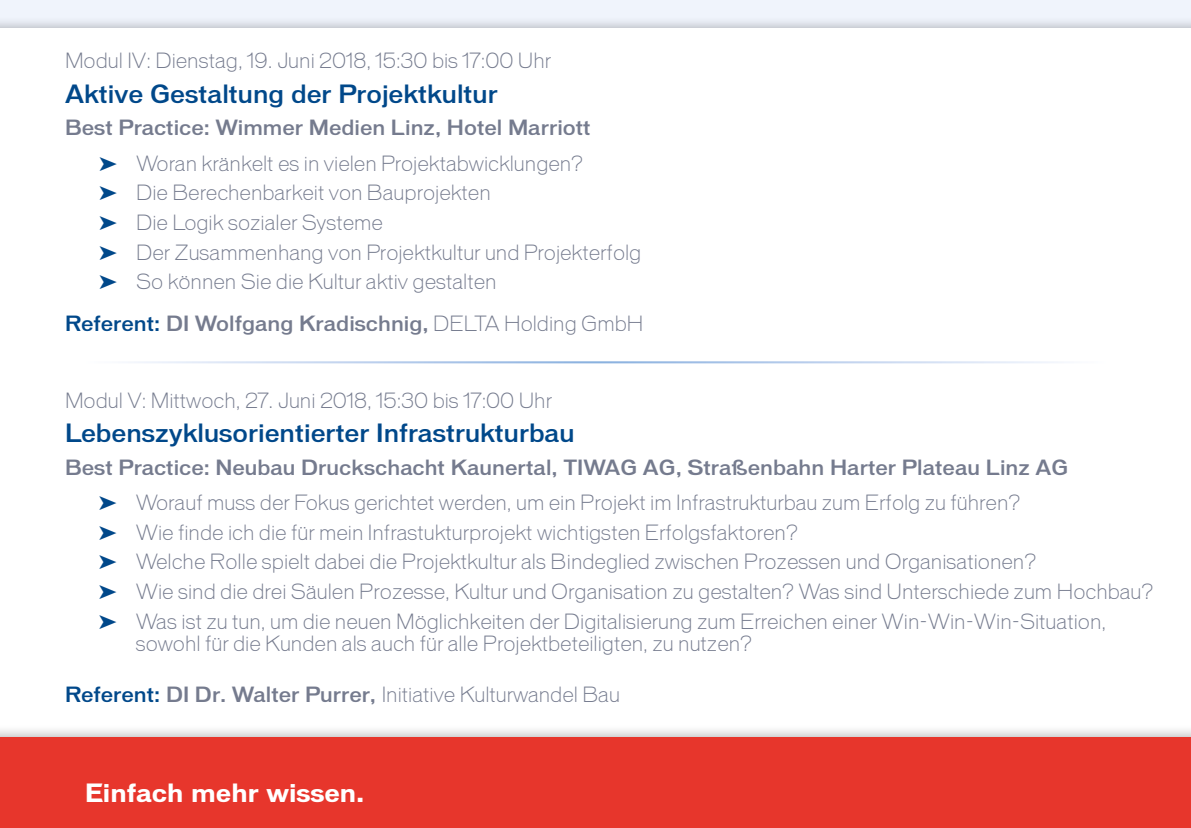
<style>
.page{position:relative;width:1191px;height:828px;background:#fff}
.page>*{position:absolute;margin:0;border:0;box-sizing:border-box;transform-origin:0 0}
.t1{font:500 24px "Vonnes";color:#00488a}
.t2{font:700 24px "Vonnes";color:#fff}
.t3{font:300 20px/29.6px "Vonnes";color:#757b8e}
.t4{font:500 20px/35.4px "Vonnes";color:#757b8e}
.s1{color:#00488a}
.s2{font-weight:300}
.s3{font-weight:500}
.s4{font-weight:500;color:#00488a}
</style>
<div class="page">
<svg style="left:0;top:0;width:1191px;height:153px;fill:#f0f4fc"></svg>
<div style="left:0;top:28px;width:1191px;height:800px;background:#fff"></div>
<div style="left:0;top:724px;width:1191px;height:104px;background:#000;opacity:.33"></div>
<div style="left:0;top:737px;width:1191px;height:91px;background:#e7362c"></div>
<p class="t3" style="left:65px;top:46px;width:487px">Modul IV: Dienstag, 19. Juni 2018, 15:30 bis 17:00 Uhr</p>
<p class="t1" style="left:65px;top:80px;width:434px">Aktive Gestaltung der Projektkultur</p>
<p class="t4" style="left:99px;top:110px;width:493px;text-indent:-34px">Best Practice: Wimmer Medien Linz, Hotel Marriott <span class="s1">➤</span> <span class="s2">Woran kränkelt es in vielen Projektabwicklungen?</span></p>
<p class="t3" style="left:99px;top:178px;width:543px"><span class="s1">➤</span> Die Berechenbarkeit von Bauprojekten<br><span class="s1">➤</span> Die Logik sozialer Systeme<br><span class="s1">➤</span> Der Zusammenhang von Projektkultur und Projekterfolg <span class="s1">➤</span> So können Sie die Kultur aktiv gestalten</p>
<p class="t4" style="left:65px;top:305px;width:579px"><span class="s1">Referent:</span> DI Wolfgang Kradischnig, <span class="s2">DELTA Holding GmbH</span></p>
<p class="t3" style="left:65px;top:385px;width:488px">Modul V: Mittwoch, 27. Juni 2018, 15:30 bis 17:00 Uhr</p>
<p class="t1" style="left:65px;top:419px;width:511px">Lebenszyklusorientierter Infrastrukturbau</p>
<p class="t3" style="left:99px;top:449px;width:971px;line-height:35.2px;text-indent:-34px"><span class="s3">Best Practice: Neubau Druckschacht Kaunertal, TIWAG AG, Straßenbahn Harter Plateau Linz AG </span><span class="s1">➤</span> Worauf muss der Fokus gerichtet werden, um ein Projekt im Infrastrukturbau zum Erfolg zu führen?</p>
<p class="t3" style="left:99px;top:517px;width:1056px"><span class="s1">➤</span> Wie finde ich die für mein Infrastukturprojekt wichtigsten Erfolgsfaktoren?<br><span class="s1">➤</span> Welche Rolle spielt dabei die Projektkultur als Bindeglied zwischen Prozessen und Organisationen?<br><span class="s1">➤</span> Wie sind die drei Säulen Prozesse, Kultur und Organisation zu gestalten? Was sind Unterschiede zum Hochbau? <span class="s1">➤</span> Was ist zu tun, um die neuen Möglichkeiten der Digitalisierung zum Erreichen einer Win-Win-Win-Situation,</p>
<p class="t3" style="left:136px;top:629px;width:618px">sowohl für die Kunden als auch für alle Projektbeteiligten, zu nutzen?</p>
<p class="t3" style="left:65px;top:679px;width:556px"><span class="s4">Referent:</span> <span class="s3">DI Dr. Walter Purrer,</span> Initiative Kulturwandel Bau</p>
<p class="t2" style="left:85px;top:779px;width:281px">Einfach mehr wissen.</p>
</div>
